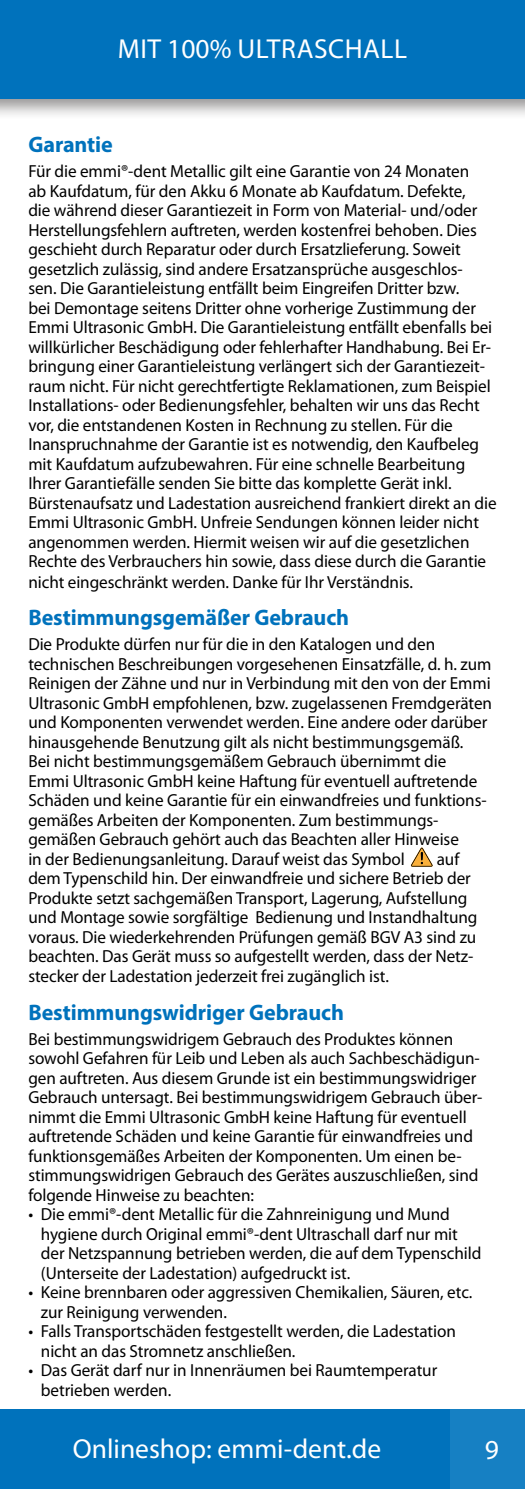
<style>
.page{position:relative;width:525px;height:1489px;background:#fff}
.page>*{position:absolute;margin:0;border:0;box-sizing:border-box;transform-origin:0 0}
.t1{font:27.5px "Myriad Pro";color:#fff}
.t2{font:27.5px "Myriad Pro";letter-spacing:.02em;color:#fff}
.t3{font:700 22.5px "Myriad Pro";letter-spacing:-.005em;color:#0072bc}
.t4{font:17.5px/19.5px "Myriad Pro";letter-spacing:-.005em;color:#000}
</style>
<div class="page">
<div style="left:0;top:0;width:524px;height:120px;background:#231f20;opacity:.48"></div>
<div style="left:0;top:0;width:524px;height:99px;background:#0072bc"></div>
<div style="left:0;top:1409px;width:524px;height:79px;background:#0072bc"></div>
<div style="left:450px;top:1409px;width:74px;height:79px;background:#1680c3"></div>
<svg style="left:410px;top:847px;width:23px;height:19px"></svg>
<h1 class="t2" style="left:118px;top:32px;width:290px">MIT 100% ULTRASCHALL</h1>
<p class="t3" style="left:28px;top:130px;width:86px">Garantie</p>
<p class="t4" style="left:28px;top:161px;width:469px">Für die emmi®-dent Metallic gilt eine Garantie von 24 Monaten<br>ab Kaufdatum, für den Akku 6 Monate ab Kaufdatum. Defekte,<br>die während dieser Garantiezeit in Form von Material- und/oder Herstellungsfehlern auftreten, werden kostenfrei behoben. Dies geschieht durch Reparatur oder durch Ersatzlieferung. Soweit gesetzlich zulässig, sind andere Ersatzansprüche ausgeschlos-<br>sen. Die Garantieleistung entfällt beim Eingreifen Dritter bzw.<br>bei Demontage seitens Dritter ohne vorherige Zustimmung der Emmi Ultrasonic GmbH. Die Garantieleistung entfällt ebenfalls bei willkürlicher Beschädigung oder fehlerhafter Handhabung. Bei Er&shy;bringung einer Garantieleistung verlängert sich der Garantiezeit&shy;raum nicht. Für nicht gerechtfertigte Reklamationen, zum Beispiel Installations- oder Bedienungsfehler, behalten wir uns das Recht vor, die entstandenen Kosten in Rechnung zu stellen. Für die Inanspruchnahme der Garantie ist es notwendig, den Kaufbeleg mit Kaufdatum aufzubewahren. Für eine schnelle Bearbeitung Ihrer Garantiefälle senden Sie bitte das komplette Gerät inkl.<br>Bürstenaufsatz und Ladestation ausreichend frankiert direkt an die Emmi Ultrasonic GmbH. Unfreie Sendungen können leider nicht angenommen werden. Hiermit weisen wir auf die gesetzlichen Rechte des Verbrauchers hin sowie, dass diese durch die Garantie nicht eingeschränkt werden. Danke für Ihr Verständnis.</p>
<p class="t3" style="left:28px;top:602px;width:322px">Bestimmungsgemäßer Gebrauch</p>
<p class="t4" style="left:28px;top:634px;width:465px">Die Produkte dürfen nur für die in den Katalogen und den technischen Beschreibungen vorgesehenen Einsatzfälle, d. h. zum Reinigen der Zähne und nur in Verbindung mit den von der Emmi Ultrasonic GmbH empfohlenen, bzw. zugelassenen Fremdgeräten und Komponenten verwendet werden. Eine andere oder darüber hinausgehende Benutzung gilt als nicht bestimmungsgemäß.<br>Bei nicht bestimmungsgemäßem Gebrauch übernimmt die<br>Emmi Ultrasonic GmbH keine Haftung für eventuell auftretende Schäden und keine Garantie für ein einwandfreies und funktions&shy;gemäßes Arbeiten der Komponenten. Zum bestimmungs&shy;gemäßen Gebrauch gehört auch das Beachten aller Hinweise<br>in der Bedienungsanleitung. Darauf weist das Symbol</p>
<p class="t4" style="left:28px;top:848px;width:450px;text-indent:408px">auf dem Typenschild hin. Der einwandfreie und sichere Betrieb der Produkte setzt sachgemäßen Transport, Lagerung, Aufstellung und Montage sowie sorgfältige Bedienung und Instandhaltung voraus. Die wiederkehrenden Prüfungen gemäß BGV A3 sind zu beachten. Das Gerät muss so aufgestellt werden, dass der Netz&shy;stecker der Ladestation jederzeit frei zugänglich ist.</p>
<p class="t3" style="left:28px;top:997px;width:317px">Bestimmungswidriger Gebrauch</p>
<p class="t4" style="left:28px;top:1028px;width:455px">Bei bestimmungswidrigem Gebrauch des Produktes können sowohl Gefahren für Leib und Leben als auch Sachbeschädigun&shy;gen auftreten. Aus diesem Grunde ist ein bestimmungswidriger Gebrauch untersagt. Bei bestimmungswidrigem Gebrauch über&shy;nimmt die Emmi Ultrasonic GmbH keine Haftung für eventuell auftretende Schäden und keine Garantie für einwandfreies und funktionsgemäßes Arbeiten der Komponenten. Um einen be&shy;stimmungswidrigen Gebrauch des Gerätes auszuschließen, sind folgende Hinweise zu beachten:</p>
<p class="t4" style="left:41px;top:1204px;width:442px;text-indent:-13px">• Die emmi®-dent Metallic für die Zahnreinigung und Mund hygiene durch Original emmi®-dent Ultraschall darf nur mit der Netzspannung betrieben werden, die auf dem Typenschild (Unterseite der Ladestation) aufgedruckt ist.</p>
<p class="t4" style="left:41px;top:1282px;width:432px;text-indent:-13px">• Keine brennbaren oder aggressiven Chemikalien, Säuren, etc. zur Reinigung verwenden.</p>
<p class="t4" style="left:41px;top:1321px;width:416px;text-indent:-13px">• Falls Transportschäden festgestellt werden, die Ladestation nicht an das Stromnetz anschließen.</p>
<p class="t4" style="left:41px;top:1360px;width:397px;text-indent:-13px">• Das Gerät darf nur in Innenräumen bei Raumtemperatur betrieben werden.</p>
<h1 class="t1" style="left:73px;top:1431px;width:310px">Onlineshop: emmi-dent.de</h1>
<h1 class="t1" style="left:484px;top:1432px;width:16px">9</h1>
</div>
